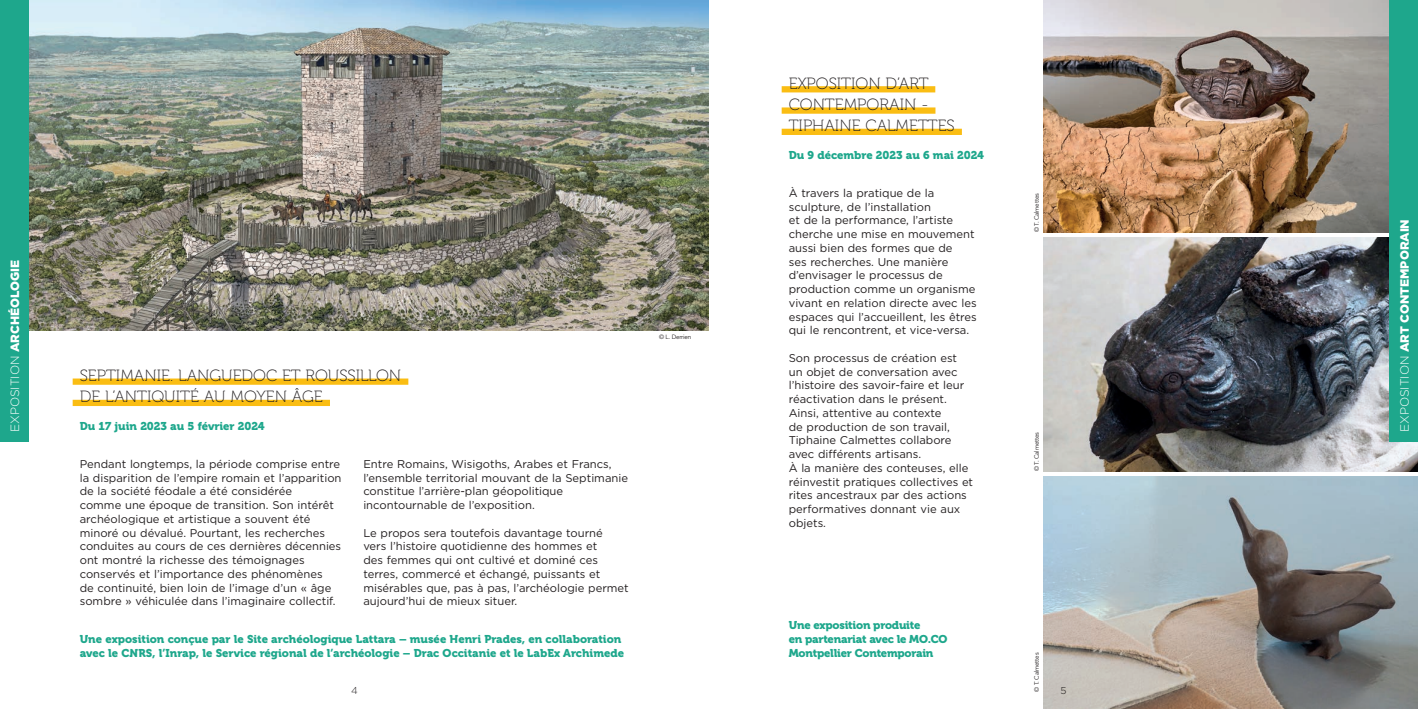
<style>
.page{position:relative;width:1418px;height:709px;background:#fff}
.page>*{position:absolute;margin:0;border:0;box-sizing:border-box;transform-origin:0 0}
.t1{font:16.25px/21.2px "Museo 100";color:#231f20}
.t2{font:900 12px "Gotham";color:#fff}
.t3{font:11.25px/13.8px "Gotham";color:#231f20}
.t4{font:11.25px/13.8px "Museo 900";color:#1ea78c}
.t5{font:11.25px/13.8px "Museo 900";letter-spacing:-.02em;color:#1ea78c}
.t6{font:300 10px "Gotham";color:#231f20}
.t7{font:6.25px "Avenir";letter-spacing:-.03em;color:#231f20}
.s1{font-weight:300}
</style>
<div class="page">
<img style="left:1043px;top:0;width:346px;height:232px">
<img style="left:1043px;top:476px;width:374px;height:233px">
<img style="left:1043px;top:238px;width:374px;height:233px">
<img style="left:28px;top:0;width:681px;height:330px">
<div style="left:73px;top:378px;width:335px;height:7px;background:#fabd13"></div>
<div style="left:73px;top:400px;width:257px;height:6px;background:#fabd13"></div>
<div style="left:781px;top:86px;width:154px;height:6px;background:#fabd13"></div>
<div style="left:781px;top:107px;width:154px;height:7px;background:#fabd13"></div>
<div style="left:781px;top:129px;width:180px;height:6px;background:#fabd13"></div>
<div style="left:0;top:0;width:28px;height:441px;background:#1ea78c"></div>
<div style="left:1389px;top:0;width:28px;height:441px;background:#1ea78c"></div>
<p class="t2" style="left:7px;top:432px;width:173px;rotate:-90deg"><span class="s1">EXPOSITION</span> ARCHÉOLOGIE</p>
<h1 class="t1" style="left:80px;top:365px;width:323px">SEPTIMANIE. LANGUEDOC ET ROUSSILLON<br>DE L’ANTIQUITÉ AU MOYEN ÂGE</h1>
<p class="t4" style="left:80px;top:420px;width:186px">Du 17 juin 2023 au 5 février 2024</p>
<p class="t3" style="left:80px;top:456px;width:263px">Pendant longtemps, la période comprise entre la disparition de l’empire romain et l’apparition de la société féodale a été considérée<br>comme une époque de transition. Son intérêt archéologique et artistique a souvent été minoré ou dévalué. Pourtant, les recherches conduites au cours de ces dernières décennies ont montré la richesse des témoignages conservés et l’importance des phénomènes<br>de continuité, bien loin de l’image d’un « âge sombre » véhiculée dans l’imaginaire collectif.</p>
<p class="t3" style="left:363px;top:456px;width:266px">Entre Romains, Wisigoths, Arabes et Francs, l’ensemble territorial mouvant de la Septimanie constitue l’arrière-plan géopolitique incontournable de l’exposition.</p>
<p class="t3" style="left:363px;top:525px;width:267px">Le propos sera toutefois davantage tourné<br>vers l’histoire quotidienne des hommes et<br>des femmes qui ont cultivé et dominé ces terres, commercé et échangé, puissants et misérables que, pas à pas, l’archéologie permet aujourd’hui de mieux situer.</p>
<p class="t7" style="left:659px;top:333px;width:33px">© L. Derrien</p>
<h1 class="t1" style="left:788px;top:73px;width:167px">EXPOSITION D’ART<br>CONTEMPORAIN -<br>TIPHAINE CALMETTES</h1>
<p class="t4" style="left:788px;top:149px;width:197px">Du 9 décembre 2023 au 6 mai 2024</p>
<p class="t3" style="left:788px;top:186px;width:190px">À travers la pratique de la sculpture, de l’installation<br>et de la performance, l’artiste cherche une mise en mouvement aussi bien des formes que de<br>ses recherches. Une manière d’envisager le processus de production comme un organisme vivant en relation directe avec les espaces qui l’accueillent, les êtres qui le rencontrent, et vice-versa.</p>
<p class="t3" style="left:788px;top:351px;width:186px">Son processus de création est un objet de conversation avec l’histoire des savoir-faire et leur réactivation dans le présent.<br>Ainsi, attentive au contexte<br>de production de son travail,<br>Tiphaine Calmettes collabore avec différents artisans.<br>À la manière des conteuses, elle réinvestit pratiques collectives et rites ancestraux par des actions performatives donnant vie aux objets.</p>
<p class="t7" style="left:1032px;top:232px;width:40px;rotate:-90deg">© T. Calmettes</p>
<p class="t7" style="left:1032px;top:471px;width:40px;rotate:-90deg">© T. Calmettes</p>
<p class="t5" style="left:788px;top:618px;width:160px">Une exposition produite<br>en partenariat avec le MO.CO<br>Montpellier Contemporain</p>
<p class="t4" style="left:80px;top:632px;width:546px">Une exposition conçue par le Site archéologique Lattara – musée Henri Prades, en collaboration avec le CNRS, l’Inrap, le Service régional de l’archéologie – Drac Occitanie et le LabEx Archimede</p>
<p class="t7" style="left:1032px;top:691px;width:40px;rotate:-90deg">© T. Calmettes</p>
<p class="t6" style="left:351px;top:684px;width:8px">4</p>
<p class="t6" style="left:1060px;top:684px;width:8px">5</p>
<p class="t2" style="left:1395px;top:432px;width:214px;rotate:-90deg"><span class="s1">EXPOSITION</span> ART CONTEMPORAIN</p>
</div>
